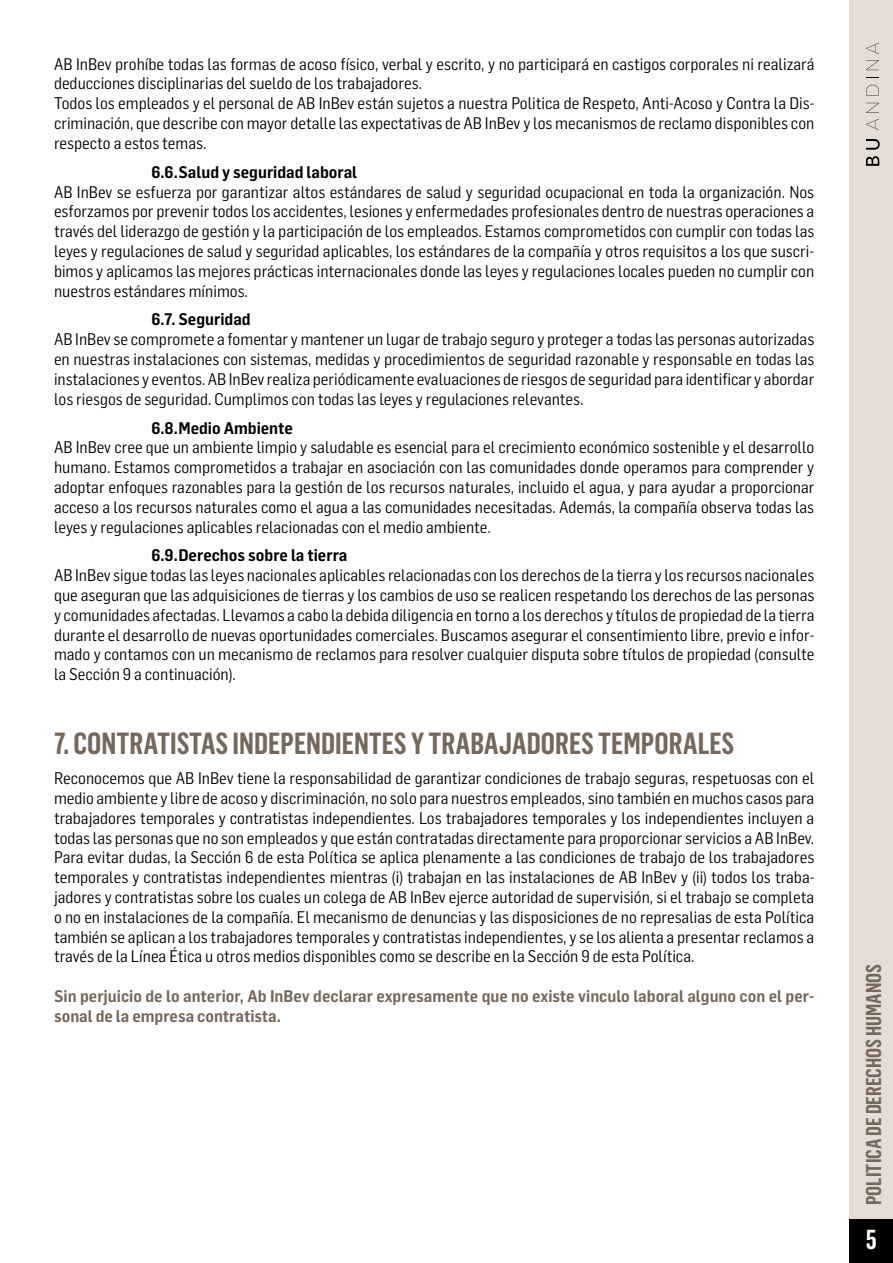
<style>
.page{position:relative;width:893px;height:1263px;background:#fff}
.page>*{position:absolute;margin:0;border:0;box-sizing:border-box;transform-origin:0 0}
.t1{font:600 30px "Flama Condensed";color:#75675a}
.t2{font:600 27px "Flama Condensed";color:#fff}
.t3{font:600 21px "Flama Condensed";color:#75675a}
.t4{font:16.5px/19.8px "Flama Semicondensed";color:#000;text-align:justify}
.t5{font:600 16.5px/19.8px "Flama Semicondensed";color:#75675a}
.t6{font:600 16.5px "Flama Semicondensed";color:#000}
</style>
<div class="page">
<div style="left:850px;top:0;width:43px;height:1263px;background:#e5dcd6"></div>
<div style="left:850px;top:1219px;width:43px;height:44px;background:#000"></div>
<svg style="left:866px;top:156px;width:13px;height:10px"></svg>
<svg style="left:866px;top:139px;width:14px;height:11px"></svg>
<svg style="left:866px;top:119px;width:13px;height:11px"></svg>
<svg style="left:866px;top:103px;width:13px;height:10px"></svg>
<svg style="left:866px;top:85px;width:13px;height:10px"></svg>
<svg style="left:866px;top:60px;width:13px;height:10px"></svg>
<svg style="left:866px;top:43px;width:13px;height:11px"></svg>
<p class="t4" style="left:54px;top:53px;width:762px;text-align:left">AB InBev prohíbe todas las formas de acoso físico, verbal y escrito, y no participará en castigos corporales ni realizará deducciones disciplinarias del sueldo de los trabajadores.<br>Todos los empleados y el personal de AB InBev están sujetos a nuestra Politica de Respeto, Anti-Acoso y Contra la Dis&shy;criminación, que describe con mayor detalle las expectativas de AB InBev y los mecanismos de reclamo disponibles con respecto a estos temas.</p>
<p class="t6" style="left:151px;top:161px;width:207px">6.6.Salud y seguridad laboral</p>
<p class="t4" style="left:54px;top:181px;width:762px">AB InBev se esfuerza por garantizar altos estándares de salud y seguridad ocupacional en toda la organización. Nos esforzamos por prevenir todos los accidentes, lesiones y enfermedades profesionales dentro de nuestras operaciones a través del liderazgo de gestión y la participación de los empleados. Estamos comprometidos con cumplir con todas las leyes y regulaciones de salud y seguridad aplicables, los estándares de la compañía y otros requisitos a los que suscri&shy;bimos y aplicamos las mejores prácticas internacionales donde las leyes y regulaciones locales pueden no cumplir con nuestros estándares mínimos.</p>
<p class="t6" style="left:151px;top:309px;width:101px">6.7. Seguridad</p>
<p class="t4" style="left:54px;top:329px;width:762px">AB InBev se compromete a fomentar y mantener un lugar de trabajo seguro y proteger a todas las personas autorizadas en nuestras instalaciones con sistemas, medidas y procedimientos de seguridad razonable y responsable en todas las instalaciones y eventos. AB InBev realiza periódicamente evaluaciones de riesgos de seguridad para identificar y abordar los riesgos de seguridad. Cumplimos con todas las leyes y regulaciones relevantes.</p>
<p class="t6" style="left:151px;top:417px;width:143px">6.8.Medio Ambiente</p>
<p class="t4" style="left:54px;top:437px;width:762px">AB InBev cree que un ambiente limpio y saludable es esencial para el crecimiento económico sostenible y el desarrollo humano. Estamos comprometidos a trabajar en asociación con las comunidades donde operamos para comprender y adoptar enfoques razonables para la gestión de los recursos naturales, incluido el agua, y para ayudar a proporcionar acceso a los recursos naturales como el agua a las comunidades necesitadas. Además, la compañía observa todas las leyes y regulaciones aplicables relacionadas con el medio ambiente.</p>
<p class="t6" style="left:151px;top:545px;width:197px">6.9.Derechos sobre la tierra</p>
<p class="t4" style="left:54px;top:565px;width:762px">AB InBev sigue todas las leyes nacionales aplicables relacionadas con los derechos de la tierra y los recursos nacionales que aseguran que las adquisiciones de tierras y los cambios de uso se realicen respetando los derechos de las personas y comunidades afectadas. Llevamos a cabo la debida diligencia en torno a los derechos y títulos de propiedad de la tierra durante el desarrollo de nuevas oportunidades comerciales. Buscamos asegurar el consentimiento libre, previo e infor&shy;mado y contamos con un mecanismo de reclamos para resolver cualquier disputa sobre títulos de propiedad (consulte la Sección 9 a continuación).</p>
<h1 class="t1" style="left:54px;top:724px;width:682px">7. CONTRATISTAS INDEPENDIENTES Y TRABAJADORES TEMPORALES</h1>
<p class="t4" style="left:54px;top:768px;width:762px">Reconocemos que AB InBev tiene la responsabilidad de garantizar condiciones de trabajo seguras, respetuosas con el medio ambiente y libre de acoso y discriminación, no solo para nuestros empleados, sino también en muchos casos para trabajadores temporales y contratistas independientes. Los trabajadores temporales y los independientes incluyen a todas las personas que no son empleados y que están contratadas directamente para proporcionar servicios a AB InBev.<br>Para evitar dudas, la Sección 6 de esta Política se aplica plenamente a las condiciones de trabajo de los trabajadores temporales y contratistas independientes mientras (i) trabajan en las instalaciones de AB InBev y (ii) todos los traba&shy;jadores y contratistas sobre los cuales un colega de AB InBev ejerce autoridad de supervisión, si el trabajo se completa o no en instalaciones de la compañía. El mecanismo de denuncias y las disposiciones de no represalias de esta Política también se aplican a los trabajadores temporales y contratistas independientes, y se los alienta a presentar reclamos a través de la Línea Ética u otros medios disponibles como se describe en la Sección 9 de esta Política.</p>
<p class="t5" style="left:54px;top:985px;width:762px">Sin perjuicio de lo anterior, Ab InBev declarar expresamente que no existe vinculo laboral alguno con el per&shy;sonal de la empresa contratista.</p>
<p class="t3" style="left:860px;top:1205px;width:242px;rotate:-90deg">POLITICA DE DERECHOS HUMANOS</p>
<h2 class="t2" style="left:866px;top:1222px;width:13px">5</h2>
</div>
